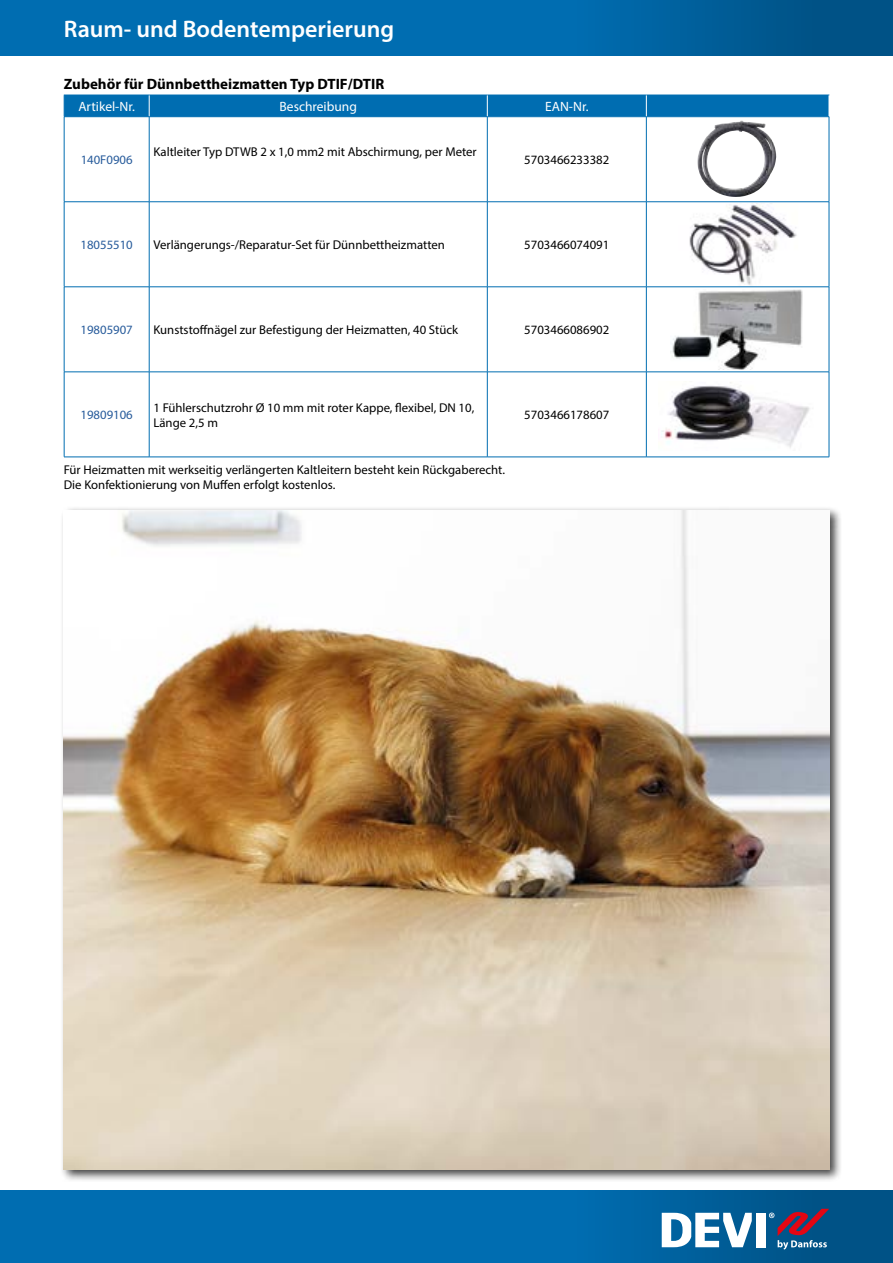
<style>
.page{position:relative;width:893px;height:1263px;background:#fff}
.page>*{position:absolute;margin:0;border:0;box-sizing:border-box;transform-origin:0 0}
.t1{font:600 24px "Myriad Pro";color:#fff}
.t2{font:700 15px "Myriad Pro";color:#000}
.t3{font:13.5px "Myriad Pro";color:#fff}
.t4{font:12.75px/15.3px "Myriad Pro";color:#000}
.t5{font:12.75px "Myriad Pro";color:#275b9b}
</style>
<div class="page">
<svg style="left:0;top:1191px;width:893px;height:72px;background:#0068a9"></svg>
<svg style="left:0;top:0;width:893px;height:55px;background:#0067a7"></svg>
<div style="left:756px;top:1213px;width:9px;height:34px;background:#fff"></div>
<svg style="left:662px;top:1213px;width:90px;height:34px"></svg>
<svg style="left:769px;top:1209px;width:60px;height:40px;background:#434e77"></svg>
<div style="left:60px;top:507px;width:782px;height:675px;background:#000;opacity:.75"></div>
<img style="left:64px;top:510px;width:765px;height:659px">
<svg style="left:488px;top:117px;width:341px;height:340px"></svg>
<hr style="left:487px;top:201px;width:159px;height:1px;background:#006db1">
<hr style="left:646px;top:201px;width:183px;height:1px;background:#006db1">
<hr style="left:487px;top:287px;width:159px;height:1px;background:#006db1">
<hr style="left:646px;top:287px;width:183px;height:1px;background:#006db1">
<hr style="left:64px;top:201px;width:85px;height:1px;background:#006db1">
<hr style="left:64px;top:287px;width:85px;height:1px;background:#006db1">
<div style="left:64px;top:95px;width:766px;height:22px;background:#006db1"></div>
<hr style="left:149px;top:201px;width:338px;height:1px;background:#006db1">
<hr style="left:149px;top:287px;width:338px;height:1px;background:#006db1">
<hr style="left:64px;top:116px;width:85px;height:1px;background:#006db1">
<hr style="left:64px;top:117px;width:1px;height:85px;background:#006db1">
<hr style="left:64px;top:202px;width:1px;height:85px;background:#006db1">
<hr style="left:64px;top:287px;width:1px;height:85px;background:#006db1">
<hr style="left:64px;top:372px;width:85px;height:1px;background:#006db1">
<hr style="left:64px;top:372px;width:1px;height:85px;background:#006db1">
<hr style="left:64px;top:457px;width:85px;height:1px;background:#006db1">
<hr style="left:149px;top:116px;width:338px;height:1px;background:#006db1">
<hr style="left:149px;top:117px;width:1px;height:85px;background:#006db1">
<hr style="left:149px;top:202px;width:1px;height:85px;background:#006db1">
<hr style="left:149px;top:287px;width:1px;height:85px;background:#006db1">
<hr style="left:149px;top:372px;width:338px;height:1px;background:#006db1">
<hr style="left:149px;top:372px;width:1px;height:85px;background:#006db1">
<hr style="left:149px;top:457px;width:338px;height:1px;background:#006db1">
<hr style="left:487px;top:116px;width:159px;height:1px;background:#006db1">
<hr style="left:487px;top:117px;width:1px;height:85px;background:#006db1">
<hr style="left:646px;top:116px;width:183px;height:1px;background:#006db1">
<hr style="left:646px;top:117px;width:1px;height:85px;background:#006db1">
<hr style="left:829px;top:117px;width:1px;height:85px;background:#006db1">
<hr style="left:487px;top:202px;width:1px;height:85px;background:#006db1">
<hr style="left:646px;top:202px;width:1px;height:85px;background:#006db1">
<hr style="left:829px;top:202px;width:1px;height:85px;background:#006db1">
<hr style="left:487px;top:287px;width:1px;height:85px;background:#006db1">
<hr style="left:646px;top:287px;width:1px;height:85px;background:#006db1">
<hr style="left:829px;top:287px;width:1px;height:85px;background:#006db1">
<hr style="left:487px;top:372px;width:159px;height:1px;background:#006db1">
<hr style="left:487px;top:372px;width:1px;height:85px;background:#006db1">
<hr style="left:646px;top:372px;width:183px;height:1px;background:#006db1">
<hr style="left:646px;top:372px;width:1px;height:85px;background:#006db1">
<hr style="left:829px;top:372px;width:1px;height:85px;background:#006db1">
<hr style="left:487px;top:457px;width:159px;height:1px;background:#006db1">
<hr style="left:646px;top:457px;width:183px;height:1px;background:#006db1">
<img style="left:697px;top:121px;width:80px;height:76px">
<img style="left:679px;top:204px;width:125px;height:82px">
<img style="left:671px;top:289px;width:135px;height:81px">
<img style="left:659px;top:381px;width:156px;height:70px">
<h1 class="t1" style="left:64px;top:14px;width:332px">Raum- und Bodentemperierung</h1>
<p class="t2" style="left:64px;top:74px;width:322px">Zubehör für Dünnbettheizmatten Typ DTIF/DTIR</p>
<p class="t3" style="left:78px;top:98px;width:58px">Artikel-Nr.</p>
<p class="t3" style="left:280px;top:98px;width:79px">Beschreibung</p>
<p class="t3" style="left:545px;top:98px;width:45px">EAN-Nr.</p>
<p class="t5" style="left:81px;top:152px;width:53px">140F0906</p>
<p class="t4" style="left:153px;top:144px;width:325px">Kaltleiter Typ DTWB 2 x 1,0 mm2 mit Abschirmung, per Meter</p>
<p class="t4" style="left:524px;top:152px;width:87px">5703466233382</p>
<p class="t5" style="left:81px;top:237px;width:54px">18055510</p>
<p class="t4" style="left:153px;top:237px;width:293px">Verlängerungs-/Reparatur-Set für Dünnbettheizmatten</p>
<p class="t4" style="left:524px;top:237px;width:87px">5703466074091</p>
<p class="t5" style="left:81px;top:322px;width:54px">19805907</p>
<p class="t4" style="left:153px;top:322px;width:306px">Kunststoffnägel zur Befestigung der Heizmatten, 40 Stück</p>
<p class="t4" style="left:524px;top:322px;width:87px">5703466086902</p>
<p class="t5" style="left:81px;top:407px;width:54px">19809106</p>
<p class="t4" style="left:153px;top:399px;width:322px">1 Fühlerschutzrohr Ø 10 mm mit roter Kappe, flexibel, DN 10,<br>Länge 2,5 m</p>
<p class="t4" style="left:524px;top:407px;width:87px">5703466178607</p>
<p class="t4" style="left:64px;top:462px;width:443px">Für Heizmatten mit werkseitig verlängerten Kaltleitern besteht kein Rückgaberecht.<br>Die Konfektionierung von Muffen erfolgt kostenlos.</p>
</div>
